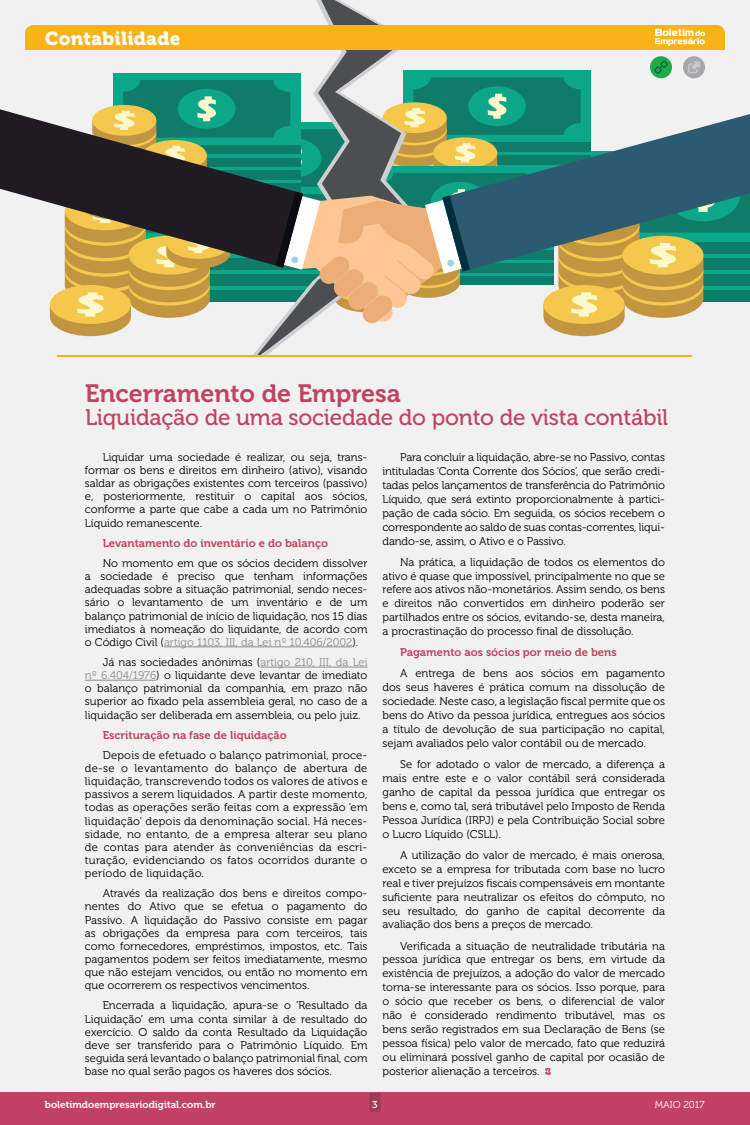
<style>
.page{position:relative;width:750px;height:1125px;background:#f1f1f2}
.page>*{position:absolute;margin:0;border:0;box-sizing:border-box;transform-origin:0 0}
.t1{font:25px "Museo 700";color:#c24263}
.t2{font:22.5px "Museo 500";letter-spacing:-.01em;color:#c24263}
.t3{font:18.75px "Museo 900";letter-spacing:.01em;color:#fff}
.t4{font:11.25px/13.1px "Museo 300";color:#000;text-align:justify}
.t5{font:11.25px "Museo 700";color:#c24263}
.t6{font:10px "Museo 700";color:#fff}
.t7{font:10px "Museo 300";letter-spacing:-.005em;color:#fff}
.t8{font:10px "Museo 500";color:#fff}
.s1{color:#8a8c8e}
</style>
<div class="page">
<div style="left:0;top:1092px;width:750px;height:33px;background:#c24263"></div>
<svg style="left:369px;top:1092px;width:12px;height:20px"></svg>
<hr style="left:164px;top:647px;width:188px;height:1px;background:#8a8c8e">
<hr style="left:260px;top:667px;width:107px;height:1px;background:#8a8c8e">
<hr style="left:85px;top:680px;width:71px;height:1px;background:#8a8c8e">
<svg style="left:545px;top:1068px;width:6px;height:7px"></svg>
<svg style="left:253px;top:0;width:145px;height:355px"></svg>
<svg style="left:0;top:109px;width:50px;height:94px;background:#3e3c42"></svg>
<hr style="left:58px;top:355px;width:634px;height:1px;background:#f9b318">
<svg style="left:650px;top:56px;width:22px;height:22px"></svg>
<svg style="left:683px;top:56px;width:22px;height:22px"></svg>
<svg style="left:50px;top:61px;width:700px;height:275px"></svg>
<div style="left:25px;top:25px;width:700px;height:25px;background:#f9b318"></div>
<h3 class="t3" style="left:45px;top:27px;width:137px">Contabilidade</h3>
<h1 class="t1" style="left:85px;top:380px;width:317px">Encerramento de Empresa</h1>
<h2 class="t2" style="left:85px;top:405px;width:585px">Liquidação de uma sociedade do ponto de vista contábil</h2>
<p class="t4" style="left:85px;top:451px;width:284px;text-indent:18px">Liquidar uma sociedade é realizar, ou seja, trans&shy;formar os bens e direitos em dinheiro (ativo), visando saldar as obrigações existentes com terceiros (passivo) e, posteriormente, restituir o capital aos sócios, conforme a parte que cabe a cada um no Patrimônio Líquido remanescente.</p>
<p class="t5" style="left:103px;top:537px;width:227px">Levantamento do inventário e do balanço</p>
<p class="t4" style="left:85px;top:557px;width:284px;text-indent:18px">No momento em que os sócios decidem dissolver a sociedade é preciso que tenham informações adequadas sobre a situação patrimonial, sendo neces&shy;sário o levantamento de um inventário e de um balanço patrimonial de início de liquidação, nos 15 dias imediatos à nomeação do liquidante, de acordo com o Código Civil (<span class="s1">artigo 1103, III, da Lei nº 10.406/2002</span>).</p>
<p class="t4" style="left:85px;top:656px;width:284px;text-indent:18px">Já nas sociedades anônimas (<span class="s1">artigo 210, III, da Lei nº 6.404/1976</span>) o liquidante deve levantar de imediato o balanço patrimonial da companhia, em prazo não superior ao fixado pela assembleia geral, no caso de a liquidação ser deliberada em assembleia, ou pelo juiz.</p>
<p class="t5" style="left:103px;top:729px;width:186px">Escrituração na fase de liquidação</p>
<p class="t4" style="left:85px;top:749px;width:284px;text-indent:18px">Depois de efetuado o balanço patrimonial, proce&shy;de-se o levantamento do balanço de abertura de liquidação, transcrevendo todos os valores de ativos e passivos a serem liquidados. A partir deste momento, todas as operações serão feitas com a expressão ‘em liquidação’ depois da denominação social. Há neces&shy;sidade, no entanto, de a empresa alterar seu plano de contas para atender às conveniências da escri&shy;turação, evidenciando os fatos ocorridos durante o período de liquidação.</p>
<p class="t4" style="left:85px;top:887px;width:284px;text-indent:18px">Através da realização dos bens e direitos compo&shy;nentes do Ativo que se efetua o pagamento do Passivo. A liquidação do Passivo consiste em pagar as obrigações da empresa para com terceiros, tais como fornecedores, empréstimos, impostos, etc. Tais pagamentos podem ser feitos imediatamente, mesmo que não estejam vencidos, ou então no momento em que ocorrerem os respectivos vencimentos.</p>
<p class="t4" style="left:85px;top:999px;width:284px;text-indent:18px">Encerrada a liquidação, apura-se o ‘Resultado da Liquidação’ em uma conta similar à de resultado do exercício. O saldo da conta Resultado da Liquidação deve ser transferido para o Patrimônio Líquido. Em seguida será levantado o balanço patrimonial final, com base no qual serão pagos os haveres dos sócios.</p>
<p class="t4" style="left:382px;top:450px;width:284px;line-height:14px;text-indent:18px">Para concluir a liquidação, abre-se no Passivo, contas intituladas ‘Conta Corrente dos Sócios’, que serão credi&shy;tadas pelos lançamentos de transferência do Patrimônio Líquido, que será extinto proporcionalmente à partici&shy;pação de cada sócio. Em seguida, os sócios recebem o correspondente ao saldo de suas contas-correntes, liqui&shy;dando-se, assim, o Ativo e o Passivo.</p>
<p class="t4" style="left:382px;top:555px;width:284px;line-height:14px;text-indent:18px">Na prática, a liquidação de todos os elementos do ativo é quase que impossível, principalmente no que se refere aos ativos não-monetários. Assim sendo, os bens e direitos não convertidos em dinheiro poderão ser partilhados entre os sócios, evitando-se, desta maneira, a procrastinação do processo final de dissolução.</p>
<p class="t5" style="left:400px;top:646px;width:218px">Pagamento aos sócios por meio de bens</p>
<p class="t4" style="left:382px;top:667px;width:284px;line-height:14px;text-indent:18px">A entrega de bens aos sócios em pagamento dos seus haveres é prática comum na dissolução de sociedade. Neste caso, a legislação fiscal permite que os bens do Ativo da pessoa jurídica, entregues aos sócios a título de devolução de sua participação no capital, sejam avaliados pelo valor contábil ou de mercado.</p>
<p class="t4" style="left:382px;top:757px;width:284px;line-height:14px;text-indent:18px">Se for adotado o valor de mercado, a diferença a mais entre este e o valor contábil será considerada ganho de capital da pessoa jurídica que entregar os bens e, como tal, será tributável pelo Imposto de Renda Pessoa Jurídica (IRPJ) e pela Contribuição Social sobre o Lucro Líquido (CSLL).</p>
<p class="t4" style="left:382px;top:848px;width:284px;line-height:14px;text-indent:18px">A utilização do valor de mercado, é mais onerosa, exceto se a empresa for tributada com base no lucro real e tiver prejuízos fiscais compensáveis em montante suficiente para neutralizar os efeitos do cômputo, no seu resultado, do ganho de capital decorrente da avaliação dos bens a preços de mercado.</p>
<p class="t4" style="left:382px;top:939px;width:284px;line-height:14px;text-indent:18px">Verificada a situação de neutralidade tributária na pessoa jurídica que entregar os bens, em virtude da existência de prejuízos, a adoção do valor de mercado torna-se interessante para os sócios. Isso porque, para o sócio que receber os bens, o diferencial de valor não é considerado rendimento tributável, mas os bens serão registrados em sua Declaração de Bens (se pessoa física) pelo valor de mercado, fato que reduzirá ou eliminará possível ganho de capital por ocasião de posterior alienação a terceiros.</p>
<p class="t6" style="left:45px;top:1099px;width:172px">boletimdoempresariodigital.com.br</p>
<p class="t8" style="left:372px;top:1100px;width:7px">3</p>
<p class="t7" style="left:655px;top:1100px;width:51px">MAIO 2017</p>
</div>
